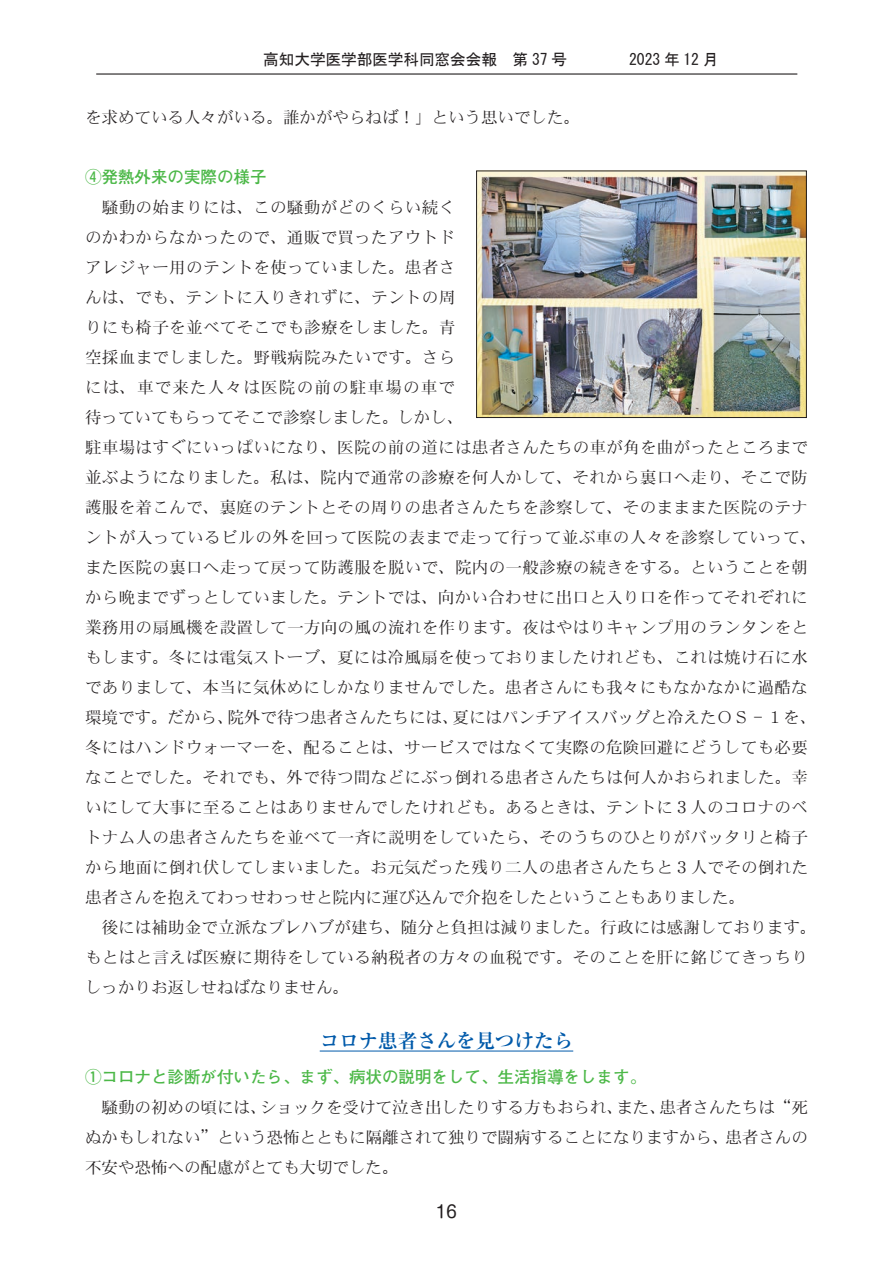
<style>
.page{position:relative;width:893px;height:1263px;background:#fff}
.page>*{position:absolute;margin:0;border:0;box-sizing:border-box;transform-origin:0 0}
.t1{font:700 19.5px "Ryumin";color:#015aaa}
.t2{font:16.95px "Shin M Go";color:#231f20}
.t3{font:16.5px/30px "Heisei Mincho W3";letter-spacing:.02em;color:#231f20}
.t4{font:700 16.5px "Futo Go B101";color:#4cb848}
.t5{font:16.5px "Heisei Mincho W3";color:#231f20}
.t6{font:15.75px "MS Gothic";letter-spacing:-.01em;color:#231f20}
</style>
<div class="page">
<hr style="left:96px;top:73px;width:701px;height:2px;background:#231f20">
<hr style="left:320px;top:1050px;width:253px;height:1px;background:#015aaa">
<img style="left:478px;top:173px;width:326px;height:243px">
<div style="left:476px;top:171px;width:330px;height:247px;border:1px solid #231f20"></div>
<p class="t6" style="left:263px;top:52px;width:457px">高知大学医学部医学科同窓会会報　第 37 号　　　　2023 年 12 月</p>
<p class="t5" style="left:85px;top:108px;width:496px">を求めている人々がいる。誰かがやらねば！」という思いでした。</p>
<p class="t4" style="left:85px;top:167px;width:183px">④発熱外来の実際の様子</p>
<p class="t3" style="left:85px;top:192px;width:733px">　騒動の始まりには、この騒動がどのくらい続く<br>のかわからなかったので、通販で買ったアウトド<br>アレジャー用のテントを使っていました。患者さ<br>んは、でも、テントに入りきれずに、テントの周<br>りにも椅子を並べてそこでも診療をしました。青<br>空採血までしました。野戦病院みたいです。さら<br>には、車で来た人々は医院の前の駐車場の車で<br>待っていてもらってそこで診察しました。しかし、<br>駐車場はすぐにいっぱいになり、医院の前の道には患者さんたちの車が角を曲がったところまで並ぶようになりました。私は、院内で通常の診療を何人かして、それから裏口へ走り、そこで防護服を着こんで、裏庭のテントとその周りの患者さんたちを診察して、そのまままた医院のテナントが入っているビルの外を回って医院の表まで走って行って並ぶ車の人々を診察していって、また医院の裏口へ走って戻って防護服を脱いで、院内の一般診療の続きをする。ということを朝から晩までずっとしていました。テントでは、向かい合わせに出口と入り口を作ってそれぞれに業務用の扇風機を設置して一方向の風の流れを作ります。夜はやはりキャンプ用のランタンをともします。冬には電気ストーブ、夏には冷風扇を使っておりましたけれども、これは焼け石に水でありまして、本当に気休めにしかなりませんでした。患者さんにも我々にもなかなかに過酷な環境です。だから、院外で待つ患者さんたちには、夏にはパンチアイスバッグと冷えたＯＳ - １を、冬にはハンドウォーマーを、配ることは、サービスではなくて実際の危険回避にどうしても必要なことでした。それでも、外で待つ間などにぶっ倒れる患者さんたちは何人かおられました。幸いにして大事に至ることはありませんでしたけれども。あるときは、テントに３人のコロナのベトナム人の患者さんたちを並べて一斉に説明をしていたら、そのうちのひとりがバッタリと椅子から地面に倒れ伏してしまいました。お元気だった残り二人の患者さんたちと 3 人でその倒れた患者さんを抱えてわっせわっせと院内に運び込んで介抱をしたということもありました。<br>　後には補助金で立派なプレハブが建ち、随分と負担は減りました。行政には感謝しております。もとはと言えば医療に期待をしている納税者の方々の血税です。そのことを肝に銘じてきっちりしっかりお返しせねばなりません。</p>
<p class="t1" style="left:320px;top:1029px;width:255px">コロナ患者さんを見つけたら</p>
<p class="t4" style="left:85px;top:1067px;width:562px">①コロナと診断が付いたら、まず、病状の説明をして、生活指導をします。</p>
<p class="t3" style="left:85px;top:1092px;width:724px;text-align:justify">　騒動の初めの頃には、ショックを受けて泣き出したりする方もおられ、また、患者さんたちは“死ぬかもしれない”という恐怖とともに隔離されて独りで闘病することになりますから、患者さんの不安や恐怖への配慮がとても大切でした。</p>
<p class="t2" style="left:436px;top:1200px;width:22px">16</p>
</div>
